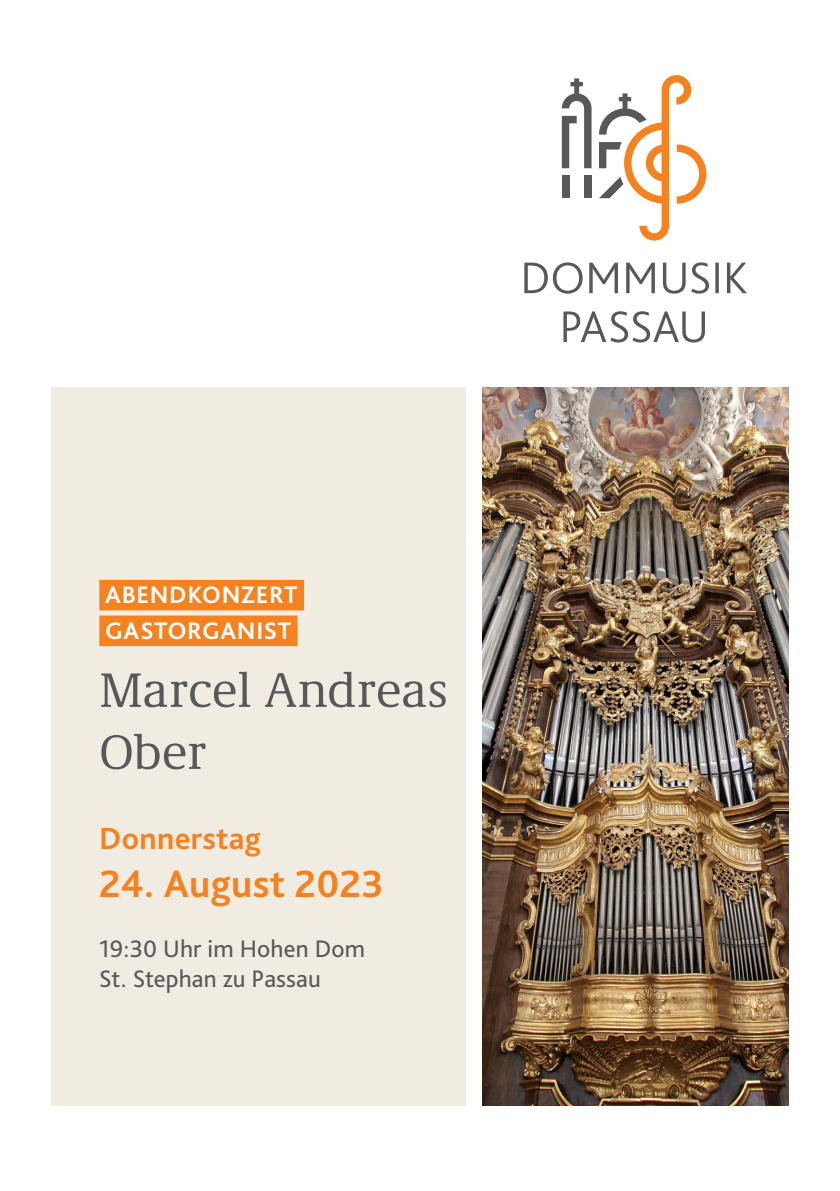
<style>
.page{position:relative;width:840px;height:1191px;background:#fff}
.page>*{position:absolute;margin:0;border:0;box-sizing:border-box;transform-origin:0 0}
.t1{font:50px/62px "Demos Next Pro";letter-spacing:-.005em;color:#57585a}
.t2{font:700 40px "Bliss Pro";letter-spacing:.005em;color:#f58220}
.t3{font:700 32px "Bliss Pro";letter-spacing:.01em;color:#f58220}
.t4{font:25px/30px "Bliss Pro";letter-spacing:.005em;color:#57585a}
.t5{font:700 25px/35.6px "Bliss Pro";letter-spacing:.025em;color:#fff}
</style>
<div class="page">
<div style="left:51px;top:387px;width:414px;height:719px;background:#f1ece2"></div>
<div style="left:99px;top:580px;width:205px;height:30px;background:#f58220"></div>
<div style="left:99px;top:615px;width:198px;height:31px;background:#f58220"></div>
<img style="left:482px;top:387px;width:306px;height:719px">
<div style="left:561px;top:176px;width:8px;height:22px;background:#57585a"></div>
<div style="left:583px;top:176px;width:8px;height:22px;background:#57585a"></div>
<svg style="left:561px;top:78px;width:30px;height:90px"></svg>
<svg style="left:599px;top:75px;width:107px;height:166px"></svg>
<svg style="left:563px;top:311px;width:141px;height:31px"></svg>
<svg style="left:524px;top:262px;width:222px;height:32px"></svg>
<p class="t5" style="left:105px;top:577px;width:194px">ABENDKONZERT<br>GASTORGANIST</p>
<h1 class="t1" style="left:99px;top:657px;width:350px">Marcel Andreas<br>Ober</h1>
<p class="t3" style="left:99px;top:818px;width:163px">Donnerstag</p>
<h2 class="t2" style="left:99px;top:859px;width:286px">24. August 2023</h2>
<p class="t4" style="left:99px;top:933px;width:267px">19:30 Uhr im Hohen Dom<br>St. Stephan zu Passau</p>
</div>
